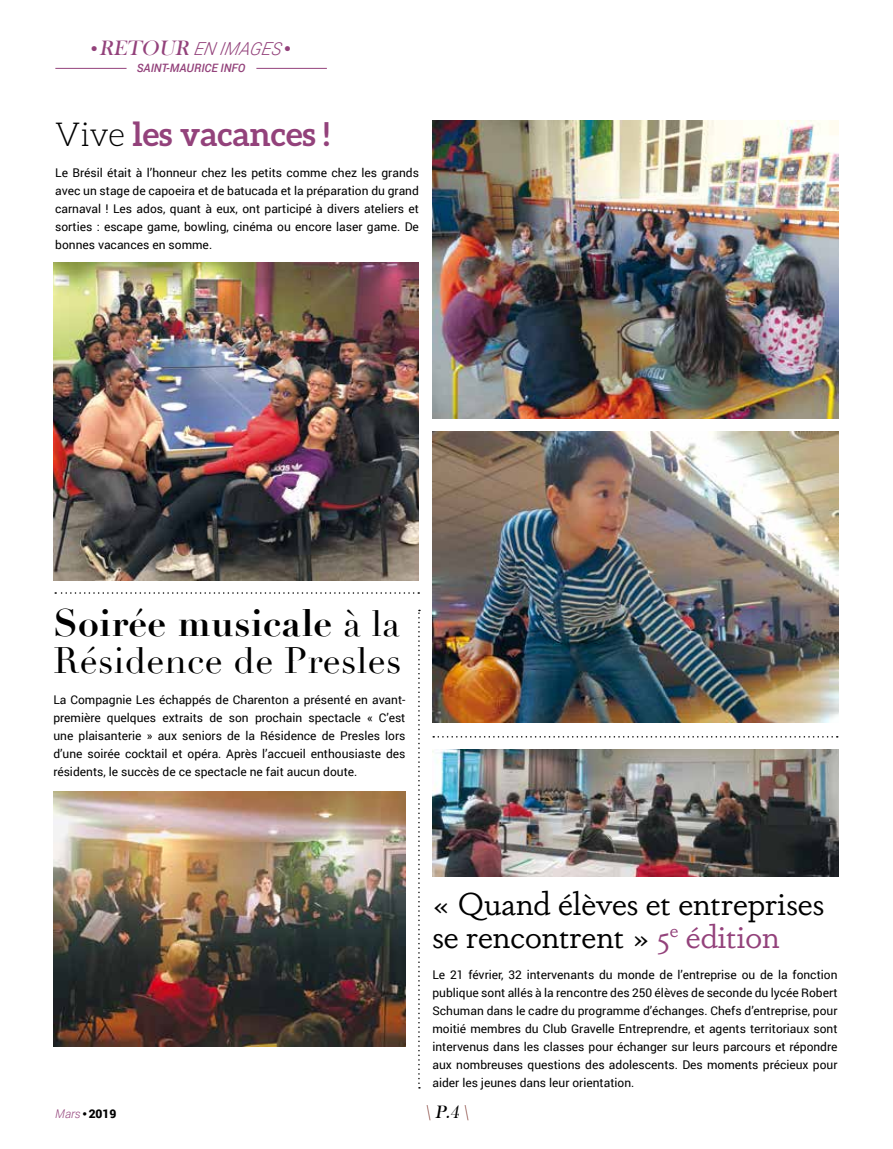
<style>
.page{position:relative;width:893px;height:1149px;background:#fff}
.page>*{position:absolute;margin:0;border:0;box-sizing:border-box;transform-origin:0 0}
.t1{font:700 37.5px "Didot";letter-spacing:.01em;color:#000}
.t2{font:36px "Didot";letter-spacing:.01em;color:#000}
.t3{font:700 33px "Aleo";color:#93427b}
.t4{font:31.5px/33px "Dapifer";color:#000}
.t5{font:italic 18.45px "Bask Old Face";color:#000}
.t6{font:italic 300 17.85px "Roboto";color:#93427b}
.t7{font:12px/18px "Roboto";color:#000;text-align:justify}
.t8{font:italic 300 12px "Roboto";color:#93427b}
.t9{font:italic 500 11.55px "Roboto";color:#93427b}
.t10{font:6.9px "Zapf Dingbats ITC";color:#93427b}
.s1{font-family:"Bask Old Face";font-weight:400;font-size:21.3px}
.s2{font-weight:300;color:#000}
.s3{font-weight:400;font-size:36px}
.s4{font-family:"Bask Old Face";font-weight:400;font-style:normal;color:#000}
.s5{font-weight:900;font-style:normal;color:#000}
.s6{color:#93427b}
.s7{color:#72261c}
</style>
<div class="page">
<img style="left:54px;top:262px;width:365px;height:318px">
<img style="left:432px;top:120px;width:407px;height:298px">
<img style="left:432px;top:749px;width:407px;height:126px">
<img style="left:54px;top:791px;width:351px;height:254px">
<img style="left:432px;top:431px;width:407px;height:290px">
<hr style="left:55px;top:68px;width:72px;height:1px;background:#93427b">
<hr style="left:256px;top:68px;width:71px;height:1px;background:#93427b">
<svg style="left:433px;top:736px;width:405px;height:1px"></svg>
<svg style="left:55px;top:592px;width:364px;height:1px"></svg>
<svg style="left:418px;top:609px;width:2px;height:479px"></svg>
<h3 class="t6" style="left:92px;top:36px;width:195px">● <span class="s1">RETOUR</span> EN IMAGES</h3>
<p class="t10" style="left:285px;top:45px;width:7px">●</p>
<p class="t9" style="left:137px;top:60px;width:110px">SAINT-MAURICE INFO</p>
<h3 class="t3" style="left:55px;top:115px;width:276px"><span class="s2">Vive</span> les vacances !</h3>
<p class="t7" style="left:55px;top:163px;width:365px">Le Brésil était à l’honneur chez les petits comme chez les grands avec un stage de capoeira et de batucada et la préparation du grand carnaval ! Les ados, quant à eux, ont participé à divers ateliers et sorties : escape game, bowling, cinéma ou encore laser game. De bonnes vacances en somme.</p>
<h1 class="t1" style="left:53px;top:598px;width:348px">Soirée musicale <span class="s3">à la</span></h1>
<h2 class="t2" style="left:53px;top:639px;width:350px">Résidence de Presles</h2>
<p class="t7" style="left:53px;top:690px;width:354px">La Compagnie Les échappés de Charenton a présenté en avant&shy;première quelques extraits de son prochain spectacle « C’est une plaisanterie » aux seniors de la Résidence de Presles lors d’une soirée cocktail et opéra. Après l’accueil enthousiaste des résidents, le succès de ce spectacle ne fait aucun doute.</p>
<p class="t8" style="left:55px;top:1105px;width:63px">Mars<span class="s4">•</span><span class="s5">2019</span></p>
<h3 class="t4" style="left:432px;top:886px;width:393px">« Quand élèves et entreprises se rencontrent » <span class="s6">5</span><sup>e</sup> <span class="s6">édition</span></h3>
<p class="t7" style="left:432px;top:964px;width:407px">Le 21 février, 32 intervenants du monde de l’entreprise ou de la fonction publique sont allés à la rencontre des 250 élèves de seconde du lycée Robert Schuman dans le cadre du programme d’échanges. Chefs d’entreprise, pour moitié membres du Club Gravelle Entreprendre, et agents territoriaux sont intervenus dans les classes pour échanger sur leurs parcours et répondre aux nombreuses questions des adolescents. Des moments précieux pour aider les jeunes dans leur orientation.</p>
<h3 class="t5" style="left:425px;top:1101px;width:45px"><span class="s7">\</span> P.4 <span class="s7">\</span></h3>
</div>
